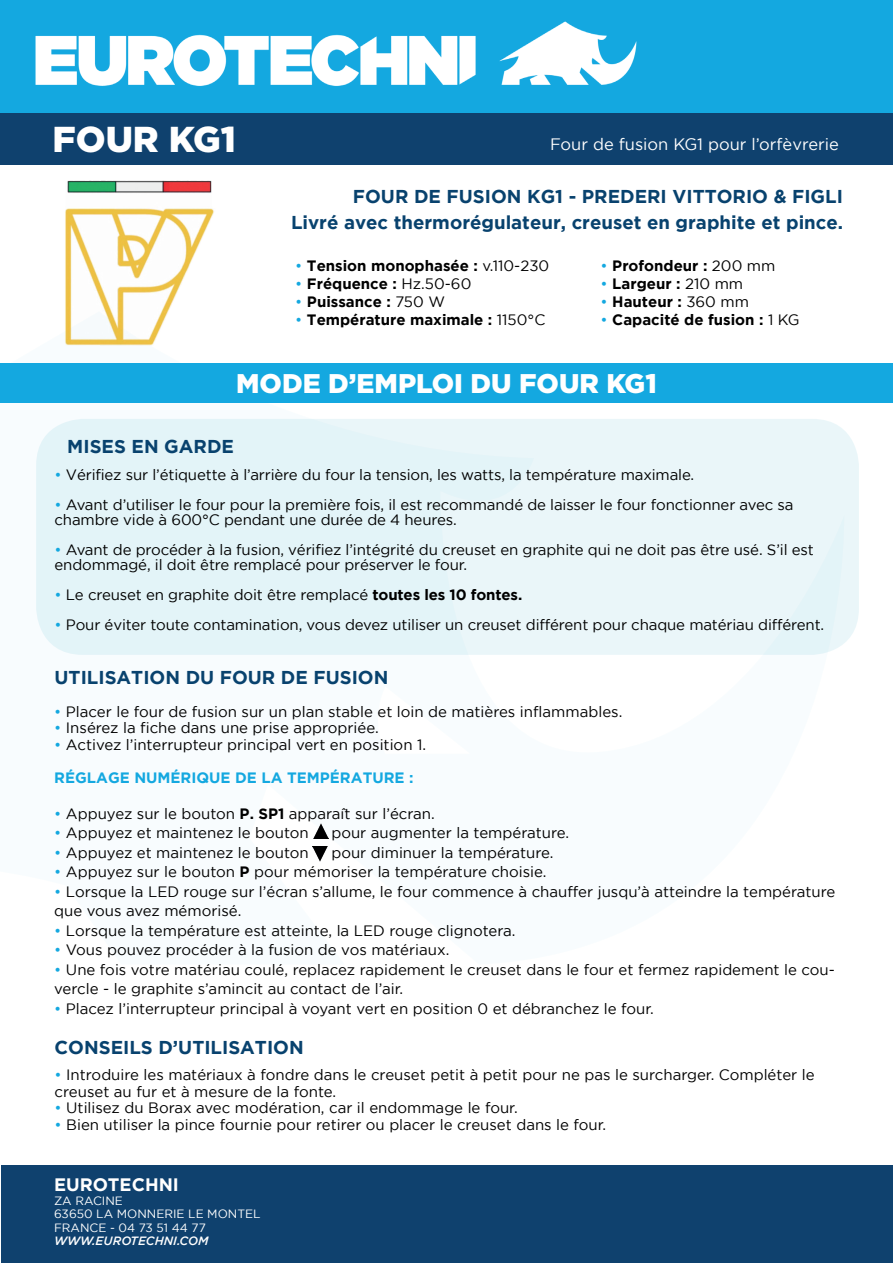
<style>
.page{position:relative;width:893px;height:1263px;background:#fff}
.page>*{position:absolute;margin:0;border:0;box-sizing:border-box;transform-origin:0 0}
.t1{font:900 36px "Gotham";color:#fff}
.t2{font:900 27px "Gotham";color:#fff}
.t3{font:700 18.6px "Gotham";color:#08426e}
.t4{font:700 18px "Gotham";color:#fff}
.t5{font:16.5px "Gotham";color:#fff}
.t6{font:15px/15px "Gotham";color:#000}
.t7{font:700 15px "Gotham";color:#000}
.t8{font:700 15px "Gotham";color:#14a8e0}
.t9{font:12px/13.5px "Gotham";color:#fff}
.t10{font:500 12px "Gotham";color:#fff}
.s1{font-weight:400;color:#14a8e0}
.s2{font-weight:400}
.s3{color:#14a8e0}
.s4{font-weight:700}
</style>
<div class="page">
<svg style="left:0;top:363px;width:855px;height:499px"></svg>
<div style="left:1px;top:1165px;width:892px;height:98px;background:#0f416e"></div>
<div style="left:0;top:0;width:893px;height:115px;background:#14a8e0"></div>
<img style="left:35px;top:21px;width:602px;height:65px">
<div style="left:0;top:114px;width:893px;height:51px;background:#0f416e"></div>
<img style="left:65px;top:180px;width:149px;height:166px">
<div style="left:0;top:364px;width:893px;height:39px;background:#14a8e0"></div>
<img style="left:314px;top:824px;width:15px;height:15px">
<img style="left:313px;top:846px;width:15px;height:15px">
<h1 class="t1" style="left:52px;top:118px;width:185px">FOUR KG1</h1>
<p class="t5" style="left:550px;top:135px;width:290px">Four de fusion KG1 pour l’orfèvrerie</p>
<p class="t3" style="left:353px;top:185px;width:492px">FOUR DE FUSION KG1 - PREDERI VITTORIO &amp; FIGLI</p>
<p class="t3" style="left:291px;top:211px;width:554px">Livré avec thermorégulateur, creuset en graphite et pince.</p>
<p class="t7" style="left:295px;top:257px;width:255px"><span class="s1">•</span> Tension monophasée : <span class="s2">v.110-230</span></p>
<p class="t7" style="left:295px;top:275px;width:178px"><span class="s1">•</span> Fréquence : <span class="s2">Hz.50-60</span></p>
<p class="t7" style="left:295px;top:293px;width:151px"><span class="s1">•</span> Puissance : <span class="s2">750 W</span></p>
<p class="t7" style="left:295px;top:311px;width:252px"><span class="s1">•</span> Température maximale : <span class="s2">1150°C</span></p>
<p class="t7" style="left:601px;top:257px;width:176px"><span class="s1">•</span> Profondeur : <span class="s2">200 mm</span></p>
<p class="t7" style="left:601px;top:275px;width:144px"><span class="s1">•</span> Largeur : <span class="s2">210 mm</span></p>
<p class="t7" style="left:601px;top:293px;width:150px"><span class="s1">•</span> Hauteur : <span class="s2">360 mm</span></p>
<p class="t7" style="left:601px;top:311px;width:200px"><span class="s1">•</span> Capacité de fusion : <span class="s2">1 KG</span></p>
<h2 class="t2" style="left:236px;top:368px;width:422px">MODE D’EMPLOI DU FOUR KG1</h2>
<p class="t3" style="left:67px;top:436px;width:168px">MISES EN GARDE</p>
<p class="t6" style="left:55px;top:467px;width:641px"><span class="s3">•</span> Vérifiez sur l’étiquette à l’arrière du four la tension, les watts, la température maximale.</p>
<p class="t6" style="left:55px;top:497px;width:740px"><span class="s3">•</span> Avant d’utiliser le four pour la première fois, il est recommandé de laisser le four fonctionner avec sa chambre vide à 600°C pendant une durée de 4 heures.</p>
<p class="t6" style="left:55px;top:542px;width:761px"><span class="s3">•</span> Avant de procéder à la fusion, vérifiez l’intégrité du creuset en graphite qui ne doit pas être usé. S’il est endommagé, il doit être remplacé pour préserver le four.</p>
<p class="t6" style="left:55px;top:587px;width:469px"><span class="s3">•</span> Le creuset en graphite doit être remplacé <span class="s4">toutes les 10 fontes.</span></p>
<p class="t6" style="left:55px;top:617px;width:771px"><span class="s3">•</span> Pour éviter toute contamination, vous devez utiliser un creuset différent pour chaque matériau différent.</p>
<p class="t3" style="left:55px;top:667px;width:335px">UTILISATION DU FOUR DE FUSION</p>
<p class="t6" style="left:54px;top:704px;width:570px"><span class="s3">•</span> Placer le four de fusion sur un plan stable et loin de matières inflammables.</p>
<p class="t6" style="left:54px;top:720px;width:326px"><span class="s3">•</span> Insérez la fiche dans une prise appropriée.</p>
<p class="t6" style="left:54px;top:737px;width:373px"><span class="s3">•</span> Activez l’interrupteur principal vert en position 1.</p>
<p class="t8" style="left:54px;top:769px;width:361px">RÉGLAGE NUMÉRIQUE DE LA TEMPÉRATURE :</p>
<p class="t6" style="left:54px;top:806px;width:382px"><span class="s3">•</span> Appuyez sur le bouton <span class="s4">P. SP1</span> apparaît sur l’écran.</p>
<p class="t6" style="left:54px;top:825px;width:256px"><span class="s3">•</span> Appuyez et maintenez le bouton</p>
<p class="t6" style="left:331px;top:825px;width:239px">pour augmenter la température.</p>
<p class="t6" style="left:54px;top:845px;width:256px"><span class="s3">•</span> Appuyez et maintenez le bouton</p>
<p class="t6" style="left:331px;top:845px;width:224px">pour diminuer la température.</p>
<p class="t6" style="left:54px;top:864px;width:494px"><span class="s3">•</span> Appuyez sur le bouton <span class="s4">P</span> pour mémoriser la température choisie.</p>
<p class="t6" style="left:54px;top:881px;width:782px;line-height:19.5px"><span class="s3">•</span> Lorsque la LED rouge sur l’écran s’allume, le four commence à chauffer jusqu’à atteindre la température que vous avez mémorisé.</p>
<p class="t6" style="left:54px;top:923px;width:463px"><span class="s3">•</span> Lorsque la température est atteinte, la LED rouge clignotera.</p>
<p class="t6" style="left:54px;top:942px;width:397px"><span class="s3">•</span> Vous pouvez procéder à la fusion de vos matériaux.</p>
<p class="t6" style="left:54px;top:959px;width:782px;line-height:19.5px"><span class="s3">•</span> Une fois votre matériau coulé, replacez rapidement le creuset dans le four et fermez rapidement le cou&shy;vercle - le graphite s’amincit au contact de l’air.</p>
<p class="t6" style="left:54px;top:1001px;width:601px"><span class="s3">•</span> Placez l’interrupteur principal à voyant vert en position 0 et débranchez le four.</p>
<p class="t3" style="left:55px;top:1037px;width:251px">CONSEILS D’UTILISATION</p>
<p class="t6" style="left:55px;top:1067px;width:762px;line-height:16.5px"><span class="s3">•</span> Introduire les matériaux à fondre dans le creuset petit à petit pour ne pas le surcharger. Compléter le creuset au fur et à mesure de la fonte.</p>
<p class="t6" style="left:55px;top:1100px;width:465px"><span class="s3">•</span> Utilisez du Borax avec modération, car il endommage le four.</p>
<p class="t6" style="left:55px;top:1117px;width:553px"><span class="s3">•</span> Bien utiliser la pince fournie pour retirer ou placer le creuset dans le four.</p>
<p class="t4" style="left:54px;top:1174px;width:126px">EUROTECHNI</p>
<p class="t9" style="left:54px;top:1193px;width:208px">ZA RACINE<br>63650 LA MONNERIE LE MONTEL<br>FRANCE - 04 73 51 44 77</p>
<p class="t10" style="left:54px;top:1234px;width:156px">WWW.EUROTECHNI.COM</p>
</div>
